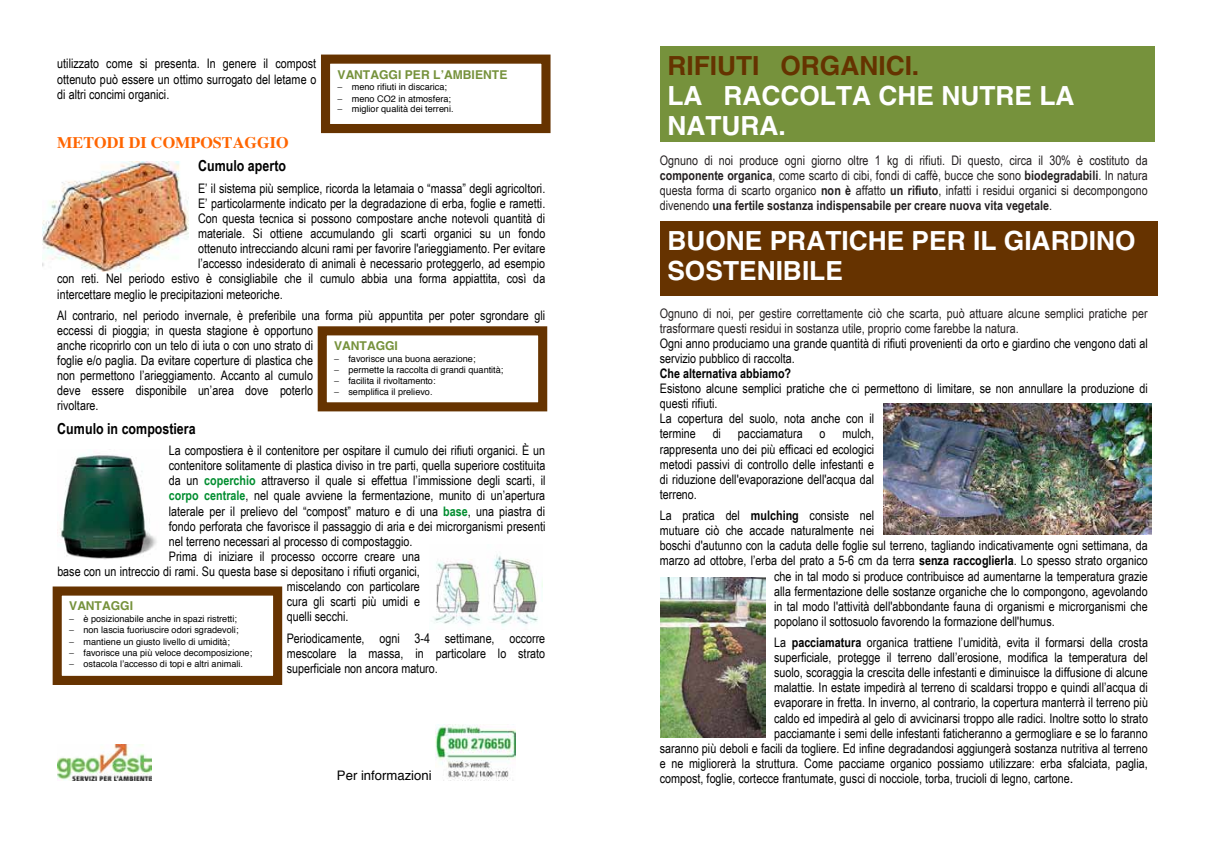
<style>
.page{position:relative;width:1205px;height:851px;background:#fff}
.page>*{position:absolute;margin:0;border:0;box-sizing:border-box;transform-origin:0 0}
.t1{font:700 26.38px/30.2px "Helvetica";color:#fff}
.t2{font:700 26.38px "Helvetica";color:#653300}
.t3{font:700 16.12px "Times";color:#ff6500}
.t4{font:700 15.12px "Arial Narrow";color:#000}
.t5{font:13.12px/15.1px "Arial Narrow";color:#000;text-align:justify}
.t6{font:13.12px/15.1px "Arial Narrow";color:#231f20;text-align:justify}
.t7{font:700 13.12px "Arial Narrow";color:#000}
.t8{font:13.12px "Helvetica";color:#000}
.t9{font:700 12.12px "Helvetica";color:#76923c}
.t10{font:9.12px/11px "Helvetica";letter-spacing:.005em;color:#000}
.s1{font-weight:700;color:#008d2f}
.s2{font-weight:700}
.s3{font-family:"Helvetica"}
</style>
<div class="page">
<img style="left:57px;top:744px;width:94px;height:36px">
<img style="left:435px;top:724px;width:81px;height:56px">
<img style="left:57px;top:455px;width:100px;height:104px">
<img style="left:43px;top:162px;width:146px;height:109px">
<img style="left:434px;top:554px;width:109px;height:72px">
<div style="left:318px;top:326px;width:229px;height:85px;border:9px solid #630"></div>
<div style="left:53px;top:586px;width:229px;height:98px;border:9px solid #630"></div>
<div style="left:321px;top:55px;width:229px;height:78px;border:9px solid #630"></div>
<div style="left:660px;top:46px;width:494px;height:96px;background:#76923c"></div>
<img style="left:660px;top:577px;width:105px;height:160px">
<img style="left:883px;top:403px;width:268px;height:131px">
<div style="left:660px;top:221px;width:498px;height:75px;background:#630"></div>
<p class="t5" style="left:57px;top:56px;width:261px">utilizzato come si presenta. In genere il compost ottenuto può essere un ottimo surrogato del letame o di altri concimi organici.</p>
<p class="t3" style="left:57px;top:127px;width:233px">METODI DI COMPOSTAGGIO</p>
<p class="t4" style="left:198px;top:154px;width:89px">Cumulo aperto</p>
<p class="t5" style="left:198px;top:180px;width:349px">E’ il sistema più semplice, ricorda la letamaia o “massa” degli agricoltori.</p>
<p class="t5" style="left:198px;top:195px;width:349px">E’ particolarmente indicato per la degradazione di erba, foglie e rametti.</p>
<p class="t5" style="left:198px;top:210px;width:349px">Con questa tecnica si possono compostare anche notevoli quantità di</p>
<p class="t5" style="left:198px;top:225px;width:349px">materiale. Si ottiene accumulando gli scarti organici su un fondo</p>
<p class="t5" style="left:198px;top:240px;width:349px">ottenuto intrecciando alcuni rami per favorire l'arieggiamento. Per evitare</p>
<p class="t5" style="left:198px;top:255px;width:349px">l’accesso indesiderato di animali è necessario proteggerlo, ad esempio</p>
<p class="t5" style="left:57px;top:271px;width:489px">con reti. Nel periodo estivo è consigliabile che il cumulo abbia una forma appiattita, così da</p>
<p class="t5" style="left:57px;top:286px;width:227px">intercettare meglio le precipitazioni meteoriche.</p>
<p class="t5" style="left:57px;top:307px;width:489px;text-align:left">Al contrario, nel periodo invernale, è preferibile una forma più appuntita per poter sgrondare gli eccessi di pioggia; in questa stagione è opportuno<br>anche ricoprirlo con un telo di iuta o con uno strato di<br>foglie e/o paglia. Da evitare coperture di plastica che<br>non permettono l’arieggiamento. Accanto al cumulo<br>deve essere disponibile un’area dove poterlo<br>rivoltare.</p>
<p class="t4" style="left:57px;top:417px;width:140px">Cumulo in compostiera</p>
<p class="t5" style="left:169px;top:442px;width:378px">La compostiera è il contenitore per ospitare il cumulo dei rifiuti organici. È un</p>
<p class="t5" style="left:169px;top:457px;width:378px">contenitore solitamente di plastica diviso in tre parti, quella superiore costituita</p>
<p class="t5" style="left:169px;top:472px;width:378px">da un <span class="s1">coperchio</span> attraverso il quale si effettua l’immissione degli scarti, il</p>
<p class="t5" style="left:169px;top:487px;width:378px"><span class="s1">corpo centrale</span>, nel quale avviene la fermentazione, munito di un’apertura</p>
<p class="t5" style="left:169px;top:503px;width:378px">laterale per il prelievo del “compost” maturo e di una <span class="s1">base</span>, una piastra di</p>
<p class="t5" style="left:169px;top:518px;width:378px">fondo perforata che favorisce il passaggio di aria e dei microrganismi presenti</p>
<p class="t5" style="left:169px;top:533px;width:245px">nel terreno necessari al processo di compostaggio.</p>
<p class="t5" style="left:169px;top:548px;width:253px">Prima di iniziare il processo occorre creare una</p>
<p class="t5" style="left:57px;top:563px;width:364px">base con un intreccio di rami. Su questa base si depositano i rifiuti organici,</p>
<p class="t5" style="left:287px;top:578px;width:135px">miscelando con particolare</p>
<p class="t5" style="left:287px;top:593px;width:135px">cura gli scarti più umidi e</p>
<p class="t5" style="left:287px;top:608px;width:63px">quelli secchi.</p>
<p class="t5" style="left:287px;top:629px;width:260px">Periodicamente, ogni 3-4 settimane, occorre mescolare la massa, in particolare lo strato superficiale non ancora maturo.</p>
<p class="t9" style="left:337px;top:67px;width:171px">VANTAGGI PER L’AMBIENTE</p>
<p class="t10" style="left:337px;top:82px;width:118px">− meno rifiuti in discarica; − meno CO2 in atmosfera; − miglior qualità dei terreni.</p>
<p class="t9" style="left:334px;top:338px;width:65px">VANTAGGI</p>
<p class="t10" style="left:334px;top:353px;width:171px">− favorisce una buona aerazione;<br>− permette la raccolta di grandi quantità; − facilita il rivoltamento:<br>− semplifica il prelievo.</p>
<p class="t9" style="left:69px;top:598px;width:65px">VANTAGGI</p>
<p class="t10" style="left:69px;top:613px;width:185px">− è posizionabile anche in spazi ristretti;<br>− non lascia fuoriuscire odori sgradevoli;<br>− mantiene un giusto livello di umidità;<br>− favorisce una più veloce decomposizione; − ostacola l’accesso di topi e altri animali.</p>
<p class="t8" style="left:337px;top:765px;width:96px">Per informazioni</p>
<h1 class="t2" style="left:667px;top:49px;width:253px">RIFIUTI ORGANICI.</h1>
<h1 class="t1" style="left:667px;top:80px;width:409px">LA RACCOLTA CHE NUTRE LA<br>NATURA.</h1>
<p class="t6" style="left:660px;top:152px;width:489px">Ognuno di noi produce ogni giorno oltre 1 kg di rifiuti. Di questo, circa il 30% è costituto da <span class="s2">componente organica</span>, come scarto di cibi, fondi di caffè, bucce che sono <span class="s2">biodegradabili</span>. In natura questa forma di scarto organico <span class="s2">non è</span> affatto <span class="s2">un rifiuto</span>, infatti i residui organici si decompongono divenendo <span class="s2">una fertile sostanza indispensabile per creare nuova vita vegetale</span>.</p>
<h1 class="t1" style="left:667px;top:225px;width:470px">BUONE PRATICHE PER IL GIARDINO<br>SOSTENIBILE</h1>
<p class="t6" style="left:660px;top:305px;width:489px">Ognuno di noi, per gestire correttamente ciò che scarta, può attuare alcune semplici pratiche per trasformare questi residui in sostanza utile, proprio come farebbe la natura.</p>
<p class="t5" style="left:660px;top:335px;width:490px">Ogni anno produciamo una grande quantità di rifiuti provenienti da orto e giardino che vengono dati al servizio pubblico di raccolta.</p>
<p class="t7" style="left:660px;top:363px;width:133px">Che alternativa abbiamo?</p>
<p class="t5" style="left:660px;top:380px;width:489px;text-align:left">Esistono alcune semplici pratiche che ci permettono di limitare, se non annullare la produzione di questi rifiuti.<br>La copertura del suolo, nota anche con il<br>termine</p>
<p class="t5" style="left:660px;top:425px;width:216px;text-indent:183px">mulch, rappresenta uno dei più efficaci ed ecologici metodi passivi di controllo delle infestanti e di riduzione dell'evaporazione dell'acqua dal terreno.</p>
<p class="t5" style="left:660px;top:507px;width:216px">La pratica del <span class="s2">mulching</span> consiste nel</p>
<p class="t5" style="left:660px;top:522px;width:216px">mutuare ciò che accade naturalmente nei</p>
<p class="t5" style="left:660px;top:537px;width:489px">boschi d'autunno con la caduta delle foglie sul terreno, tagliando indicativamente ogni settimana, da</p>
<p class="t5" style="left:660px;top:552px;width:489px">marzo ad ottobre, l’erba del prato a 5-6 cm da terra <span class="s2">senza raccoglierla</span>. Lo spesso strato organico</p>
<p class="t5" style="left:774px;top:567px;width:375px">che in tal modo si produce contribuisce ad aumentarne la temperatura grazie</p>
<p class="t5" style="left:774px;top:583px;width:375px">alla fermentazione delle sostanze organiche che lo compongono, agevolando</p>
<p class="t5" style="left:774px;top:598px;width:375px">in tal modo l'attività dell'abbondante fauna di organismi e microrganismi che</p>
<p class="t5" style="left:774px;top:613px;width:282px">popolano il sottosuolo favorendo la formazione dell'humus.</p>
<p class="t5" style="left:774px;top:634px;width:375px">La <span class="s2">pacciamatura</span> organica trattiene l’umidità, evita il formarsi della crosta</p>
<p class="t5" style="left:774px;top:649px;width:375px">superficiale, protegge il terreno dall’erosione, modifica la temperatura del</p>
<p class="t5" style="left:774px;top:664px;width:375px">suolo, scoraggia la crescita delle infestanti e diminuisce la diffusione di alcune</p>
<p class="t5" style="left:774px;top:679px;width:375px">malattie. In estate impedirà al terreno di scaldarsi troppo e quindi all’acqua di</p>
<p class="t5" style="left:774px;top:694px;width:375px">evaporare in fretta. In inverno, al contrario, la copertura manterrà il terreno più</p>
<p class="t5" style="left:774px;top:709px;width:375px">caldo ed impedirà al gelo di avvicinarsi troppo alle radici. Inoltre sotto lo strato</p>
<p class="t5" style="left:774px;top:725px;width:375px">pacciamante i semi delle infestanti faticheranno a germogliare e se lo faranno</p>
<p class="t5" style="left:660px;top:740px;width:489px">saranno più deboli e facili da togliere. Ed infine degradandosi aggiungerà sostanza nutritiva al terreno</p>
<p class="t5" style="left:660px;top:755px;width:489px">e ne migliorerà la struttura. Come pacciame organico possiamo utilizzare: erba sfalciata, paglia,</p>
<p class="t5" style="left:660px;top:770px;width:415px">compost, foglie, cortecce frantumate, gusci di nocciole, torba, trucioli di legno, cartone<span class="s3">.</span></p>
<p class="t5" style="left:713px;top:425px;width:10px">di</p>
<p class="t5" style="left:738px;top:425px;width:66px">pacciamatura</p>
<p class="t5" style="left:819px;top:425px;width:7px">o</p>
</div>
